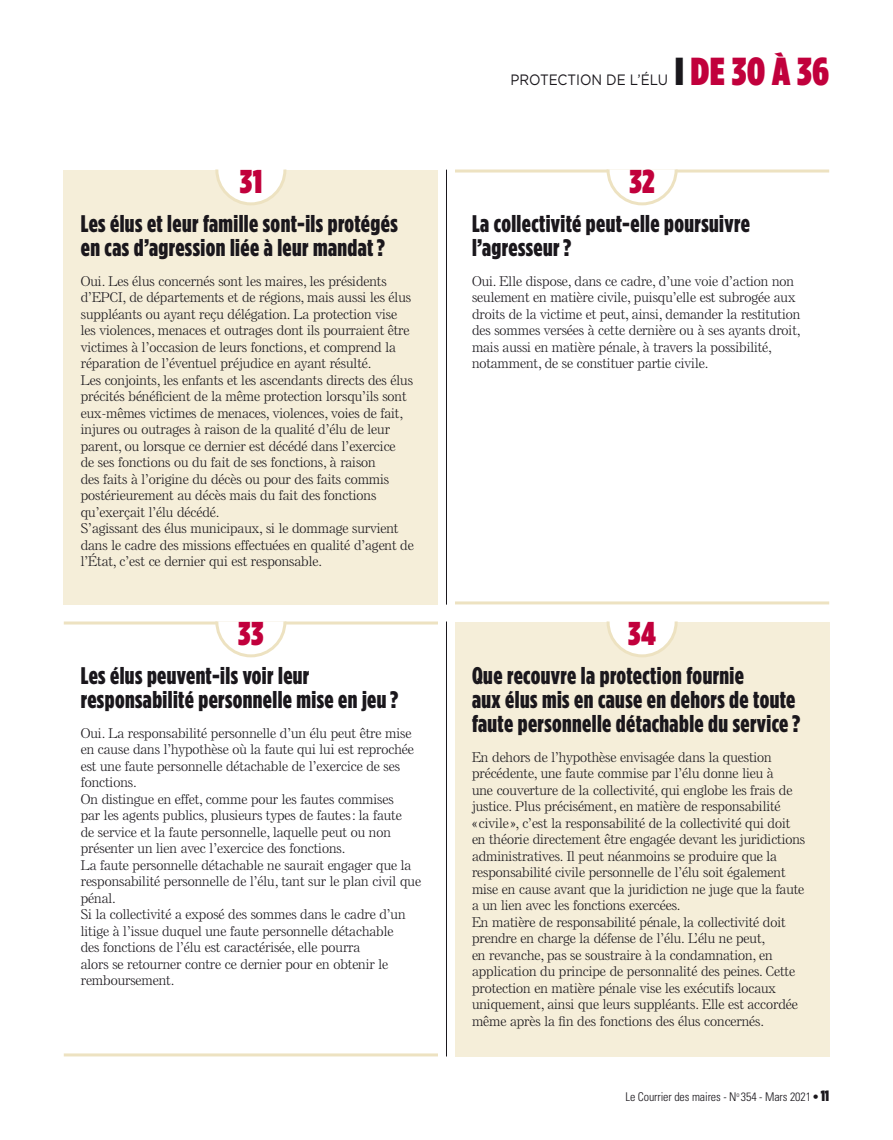
<style>
.page{position:relative;width:893px;height:1140px;background:#fff}
.page>*{position:absolute;margin:0;border:0;box-sizing:border-box;transform-origin:0 0}
.t1{font:900 39px "Gotham Condensed";color:#c1003c}
.t2{font:900 33px "Gotham Condensed";letter-spacing:.015em;color:#c1003c}
.question_TITRE{font:900 24px/24px "Gotham Condensed";letter-spacing:.015em;color:#1a171c}
.t3{font:15px "Gotham";letter-spacing:-.005em;color:#1a171c;scale:.9 1}
.question_TEXTE{font:300 13.5px/16.5px "Else NPL Std";color:#1a171c}
.t4{font:300 condensed 12px "Univers LT Std";letter-spacing:-.01em;color:#1a171c}
.s1{color:#1a171c}
.s2{font-family:"Gotham Condensed";font-weight:900;font-stretch:normal;font-size:15px}
</style>
<div class="page">
<hr style="left:446px;top:621px;width:1px;height:435px;background:#1a171c">
<hr style="left:446px;top:170px;width:1px;height:434px;background:#1a171c">
<div style="left:455px;top:621px;width:374px;height:435px;background:#f5eed9"></div>
<svg style="left:605px;top:621px;width:74px;height:36px"></svg>
<div style="left:64px;top:169px;width:374px;height:435px;background:#f5eed9"></div>
<svg style="left:214px;top:169px;width:74px;height:36px"></svg>
<hr style="left:64px;top:1053px;width:374px;height:3px;background:#ede2c1">
<hr style="left:64px;top:621px;width:374px;height:3px;background:#ede2c1">
<svg style="left:214px;top:621px;width:74px;height:37px"></svg>
<hr style="left:455px;top:601px;width:374px;height:3px;background:#ede2c1">
<hr style="left:455px;top:169px;width:374px;height:3px;background:#ede2c1">
<svg style="left:605px;top:169px;width:74px;height:37px"></svg>
<p class="t3" style="left:511px;top:70px;width:176px">PROTECTION DE L’ÉLU</p>
<p class="t1" style="left:675px;top:48px;width:155px"><span class="s1">I</span> DE 30 À 36</p>
<p class="t2" style="left:240px;top:161px;width:24px">31</p>
<p class="t2" style="left:629px;top:161px;width:27px">32</p>
<p class="question_TITRE" style="left:81px;top:212px;width:318px">Les élus et leur famille sont-ils protégés en cas d’agression liée à leur mandat ?</p>
<p class="question_TEXTE" style="left:81px;top:272px;width:332px">Oui. Les élus concernés sont les maires, les présidents d’EPCI, de départements et de régions, mais aussi les élus suppléants ou ayant reçu délégation. La protection vise les violences, menaces et outrages dont ils pourraient être victimes à l’occasion de leurs fonctions, et comprend la réparation de l’éventuel préjudice en ayant résulté.</p>
<p class="question_TEXTE" style="left:81px;top:371px;width:334px">Les conjoints, les enfants et les ascendants directs des élus précités bénéficient de la même protection lorsqu’ils sont eux-mêmes victimes de menaces, violences, voies de fait, injures ou outrages à raison de la qualité d’élu de leur parent, ou lorsque ce dernier est décédé dans l’exercice<br>de ses fonctions ou du fait de ses fonctions, à raison<br>des faits à l’origine du décès ou pour des faits commis postérieurement au décès mais du fait des fonctions qu’exerçait l’élu décédé.</p>
<p class="question_TEXTE" style="left:81px;top:520px;width:334px">S’agissant des élus municipaux, si le dommage survient dans le cadre des missions effectuées en qualité d’agent de l’État, c’est ce dernier qui est responsable.</p>
<p class="question_TITRE" style="left:472px;top:212px;width:279px">La collectivité peut-elle poursuivre l’agresseur ?</p>
<p class="question_TEXTE" style="left:472px;top:272px;width:330px">Oui. Elle dispose, dans ce cadre, d’une voie d’action non seulement en matière civile, puisqu’elle est subrogée aux droits de la victime et peut, ainsi, demander la restitution des sommes versées à cette dernière ou à ses ayants droit, mais aussi en matière pénale, à travers la possibilité, notamment, de se constituer partie civile.</p>
<p class="t2" style="left:238px;top:613px;width:27px">33</p>
<p class="t2" style="left:628px;top:613px;width:29px">34</p>
<p class="question_TITRE" style="left:81px;top:663px;width:319px">Les élus peuvent-ils voir leur responsabilité personnelle mise en jeu ?</p>
<p class="question_TEXTE" style="left:81px;top:724px;width:334px">Oui. La responsabilité personnelle d’un élu peut être mise en cause dans l’hypothèse où la faute qui lui est reprochée est une faute personnelle détachable de l’exercice de ses fonctions.</p>
<p class="question_TEXTE" style="left:81px;top:790px;width:342px">On distingue en effet, comme pour les fautes commises<br>par les agents publics, plusieurs types de fautes: la faute<br>de service et la faute personnelle, laquelle peut ou non présenter un lien avec l’exercice des fonctions.<br>La faute personnelle détachable ne saurait engager que la responsabilité personnelle de l’élu, tant sur le plan civil que pénal.</p>
<p class="question_TEXTE" style="left:81px;top:906px;width:326px">Si la collectivité a exposé des sommes dans le cadre d’un litige à l’issue duquel une faute personnelle détachable des fonctions de l’élu est caractérisée, elle pourra<br>alors se retourner contre ce dernier pour en obtenir le remboursement.</p>
<p class="question_TITRE" style="left:472px;top:663px;width:330px">Que recouvre la protection fournie<br>aux élus mis en cause en dehors de toute faute personnelle détachable du service ?</p>
<p class="question_TEXTE" style="left:472px;top:748px;width:335px">En dehors de l’hypothèse envisagée dans la question précédente, une faute commise par l’élu donne lieu à<br>une couverture de la collectivité, qui englobe les frais de justice. Plus précisément, en matière de responsabilité<br>« civile », c’est la responsabilité de la collectivité qui doit en théorie directement être engagée devant les juridictions administratives. Il peut néanmoins se produire que la responsabilité civile personnelle de l’élu soit également mise en cause avant que la juridiction ne juge que la faute a un lien avec les fonctions exercées.</p>
<p class="question_TEXTE" style="left:472px;top:913px;width:327px">En matière de responsabilité pénale, la collectivité doit prendre en charge la défense de l’élu. L’élu ne peut,<br>en revanche, pas se soustraire à la condamnation, en application du principe de personnalité des peines. Cette protection en matière pénale vise les exécutifs locaux uniquement, ainsi que leurs suppléants. Elle est accordée même après la fin des fonctions des élus concernés.</p>
<p class="t4" style="left:625px;top:1089px;width:205px">Le Courrier des maires - N<sup>o</sup> 354 - Mars 2021 • <span class="s2">11</span></p>
</div>
